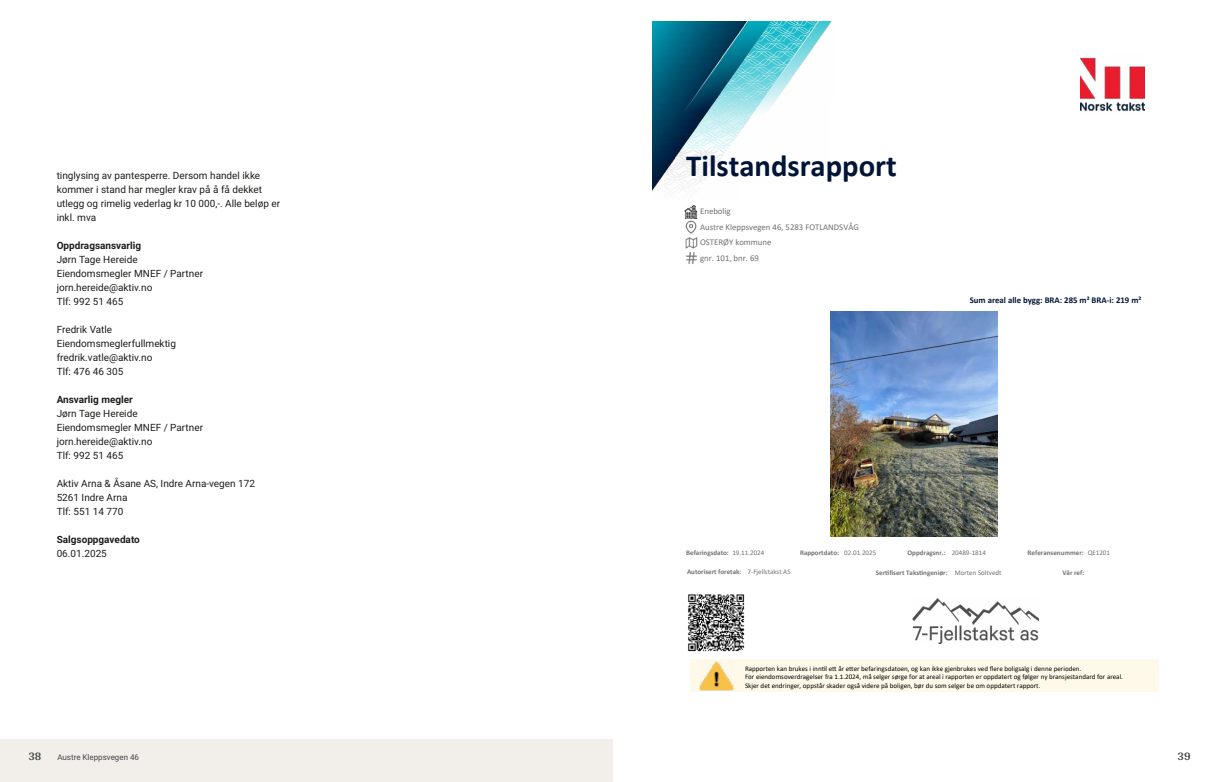
<style>
.page{position:relative;width:1219px;height:782px;background:#fff}
.page>*{position:absolute;margin:0;border:0;box-sizing:border-box;transform-origin:0 0}
.t1{font:700 30.7px "Calibri";color:#011538}
.t2{font:700 12px "Arya";color:#414749}
.t3{font:10px/14px "Roboto Vitec";color:#1d1d1b}
.t4{font:700 10px "Roboto Vitec";color:#1d1d1b}
.t5{font:8.8px "Calibri";color:#727272}
.t6{font:700 8.8px "Calibri";color:#011538}
.t7{font:8px "Roboto Vitec";color:#414749}
.t8{font:7px/8.6px "Calibri";color:#000}
.t9{font:700 7px "Calibri";color:#727272}
.s1{font-weight:400}
</style>
<div class="page">
<div style="left:0;top:739px;width:612px;height:42px;background:#f2eeea"></div>
<img style="left:653px;top:21px;width:179px;height:169px">
<img style="left:1081px;top:57px;width:63px;height:54px">
<img style="left:688px;top:594px;width:57px;height:58px">
<img style="left:830px;top:312px;width:168px;height:224px">
<img style="left:912px;top:598px;width:127px;height:45px">
<div style="left:690px;top:658px;width:469px;height:33px;background:#fff9e9"></div>
<img style="left:699px;top:661px;width:34px;height:30px">
<svg style="left:684px;top:206px;width:13px;height:58px"></svg>
<p class="t3" style="left:57px;top:167px;width:225px">tinglysing av pantesperre. Dersom handel ikke kommer i stand har megler krav på å få dekket utlegg og rimelig vederlag kr 10 000,‑. Alle beløp er inkl. mva</p>
<p class="t4" style="left:57px;top:238px;width:86px">Oppdragsansvarlig</p>
<p class="t3" style="left:57px;top:251px;width:148px">Jørn Tage Hereide<br>Eiendomsmegler MNEF / Partner jorn.hereide@aktiv.no<br>Tlf: 992 51 465</p>
<p class="t3" style="left:57px;top:321px;width:121px">Fredrik Vatle<br>Eiendomsmeglerfullmektig fredrik.vatle@aktiv.no<br>Tlf: 476 46 305</p>
<p class="t4" style="left:57px;top:392px;width:78px">Ansvarlig megler</p>
<p class="t3" style="left:57px;top:405px;width:148px">Jørn Tage Hereide<br>Eiendomsmegler MNEF / Partner jorn.hereide@aktiv.no<br>Tlf: 992 51 465</p>
<p class="t3" style="left:57px;top:475px;width:200px">Aktiv Arna &amp; Åsane AS, Indre Arna‑vegen 172<br>5261 Indre Arna<br>Tlf: 551 14 770</p>
<p class="t4" style="left:57px;top:532px;width:85px">Salgsoppgavedato</p>
<p class="t3" style="left:57px;top:545px;width:52px">06.01.2025</p>
<p class="t2" style="left:28px;top:749px;width:15px">38</p>
<p class="t7" style="left:57px;top:751px;width:83px">Austre Kleppsvegen 46</p>
<h1 class="t1" style="left:686px;top:144px;width:212px">Tilstandsrapport</h1>
<p class="t5" style="left:700px;top:205px;width:32px">Enebolig</p>
<p class="t5" style="left:700px;top:221px;width:160px">Austre Kleppsvegen 46, 5283 FOTLANDSVÅG</p>
<p class="t5" style="left:700px;top:252px;width:60px">gnr. 101, bnr. 69</p>
<p class="t5" style="left:700px;top:236px;width:73px">OSTERØY kommune</p>
<p class="t6" style="left:970px;top:293px;width:173px">Sum areal alle bygg: BRA: 285 m² BRA-i: 219 m²</p>
<p class="t9" style="left:686px;top:547px;width:80px">Befaringsdato: <span class="s1">19.11.2024</span></p>
<p class="t9" style="left:800px;top:547px;width:78px">Rapportdato: <span class="s1">02.01.2025</span></p>
<p class="t9" style="left:907px;top:547px;width:80px">Oppdragsnr.: <span class="s1">20489-1814</span></p>
<p class="t9" style="left:687px;top:566px;width:105px">Autorisert foretak: <span class="s1">7-Fjellstakst AS</span></p>
<p class="t9" style="left:876px;top:567px;width:127px">Ser琀椀昀椀sert Taks琀椀ngeniør: <span class="s1">Morten Soltvedt</span></p>
<p class="t9" style="left:1028px;top:547px;width:84px">Referansenummer: <span class="s1">QE1201</span></p>
<p class="t9" style="left:1062px;top:567px;width:23px">Vår ref:</p>
<p class="t8" style="left:745px;top:663px;width:379px">Rapporten kan brukes i inn琀椀l e琀琀 år e琀琀er befaringsdatoen, og kan ikke gjenbrukes ved 昀氀ere boligsalg i denne perioden.<br>For eiendomsoverdragelser fra 1.1.2024, må selger sørge for at areal i rapporten er oppdatert og følger ny bransjestandard for areal.<br>Skjer det endringer, oppstår skader også videre på boligen, bør du som selger be om oppdatert rapport.</p>
<p class="t2" style="left:1177px;top:749px;width:15px">39</p>
</div>
